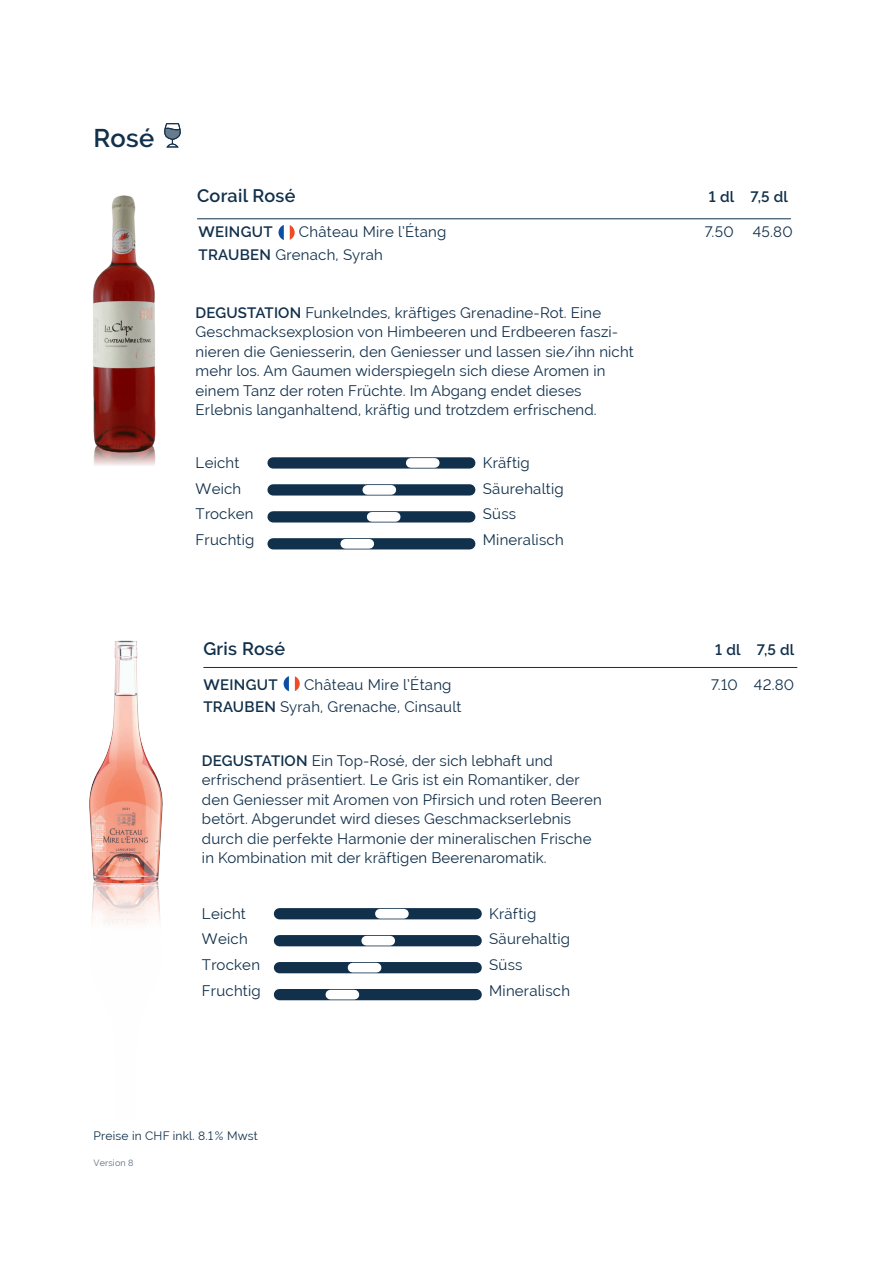
<style>
.page{position:relative;width:893px;height:1263px;background:#fff}
.page>*{position:absolute;margin:0;border:0;box-sizing:border-box;transform-origin:0 0}
.t1{font:600 25.5px "Raleway";color:#11304b}
.t2{font:600 18px "Raleway";letter-spacing:.015em;color:#11304b}
.t3{font:15px/19.5px "Raleway";letter-spacing:.01em;color:#11304b}
.t4{font:600 15px "Raleway";letter-spacing:.02em;color:#11304b}
.t5{font:12px "Raleway";letter-spacing:.015em;color:#11304b}
.t6{font:9px "Raleway";letter-spacing:.015em;color:#5d6980}
.s1{font-weight:600}
</style>
<div class="page">
<img style="left:92px;top:883px;width:68px;height:41px">
<img style="left:89px;top:696px;width:74px;height:187px">
<div style="left:279px;top:908px;width:197px;height:11px;background:#11304b"></div>
<div style="left:380px;top:909px;width:24px;height:9px;background:#fff"></div>
<div style="left:279px;top:935px;width:197px;height:11px;background:#11304b"></div>
<div style="left:279px;top:962px;width:197px;height:11px;background:#11304b"></div>
<div style="left:353px;top:963px;width:24px;height:9px;background:#fff"></div>
<div style="left:279px;top:989px;width:197px;height:11px;background:#11304b"></div>
<div style="left:366px;top:936px;width:24px;height:9px;background:#fff"></div>
<div style="left:330px;top:990px;width:24px;height:9px;background:#fff"></div>
<svg style="left:284px;top:676px;width:16px;height:16px"></svg>
<svg style="left:284px;top:676px;width:5px;height:15px"></svg>
<svg style="left:295px;top:676px;width:5px;height:15px"></svg>
<hr style="left:204px;top:667px;width:593px;height:1px;background:#11304b">
<svg style="left:164px;top:123px;width:17px;height:25px"></svg>
<div style="left:273px;top:457px;width:197px;height:12px;background:#11304b"></div>
<div style="left:411px;top:458px;width:24px;height:10px;background:#fff"></div>
<div style="left:273px;top:484px;width:197px;height:11px;background:#11304b"></div>
<div style="left:273px;top:511px;width:197px;height:11px;background:#11304b"></div>
<div style="left:372px;top:512px;width:24px;height:10px;background:#fff"></div>
<div style="left:273px;top:538px;width:197px;height:11px;background:#11304b"></div>
<div style="left:367px;top:485px;width:24px;height:10px;background:#fff"></div>
<div style="left:345px;top:539px;width:24px;height:10px;background:#fff"></div>
<img style="left:93px;top:454px;width:111px;height:242px">
<img style="left:93px;top:195px;width:160px;height:259px">
<svg style="left:279px;top:224px;width:16px;height:17px"></svg>
<svg style="left:279px;top:225px;width:5px;height:15px"></svg>
<svg style="left:290px;top:225px;width:5px;height:15px"></svg>
<hr style="left:197px;top:218px;width:594px;height:1px;background:#11304b">
<h1 class="t1" style="left:94px;top:124px;width:62px">Rosé</h1>
<p class="t2" style="left:197px;top:186px;width:100px">Corail Rosé</p>
<p class="t4" style="left:709px;top:188px;width:81px">1 dl 7,5 dl</p>
<p class="t4" style="left:199px;top:223px;width:76px">WEINGUT</p>
<p class="t3" style="left:299px;top:222px;width:149px">Château Mire l’Étang</p>
<p class="t3" style="left:705px;top:222px;width:30px">7.50</p>
<p class="t3" style="left:753px;top:222px;width:41px">45.80</p>
<p class="t3" style="left:199px;top:244px;width:186px"><span class="s1">TRAUBEN</span> Grenach, Syrah</p>
<p class="t3" style="left:196px;top:303px;width:440px"><span class="s1">DEGUSTATION</span> Funkelndes, kräftiges Grenadine-Rot. Eine Geschmacksexplosion von Himbeeren und Erdbeeren faszi&shy;nieren die Geniesserin, den Geniesser und lassen sie/ihn nicht mehr los. Am Gaumen widerspiegeln sich diese Aromen in einem Tanz der roten Früchte. Im Abgang endet dieses Erlebnis langanhaltend, kräftig und trotzdem erfrischend.</p>
<p class="t3" style="left:196px;top:453px;width:45px">Leicht</p>
<p class="t3" style="left:483px;top:453px;width:49px">Kräftig</p>
<p class="t3" style="left:196px;top:478px;width:47px">Weich</p>
<p class="t3" style="left:483px;top:478px;width:82px">Säurehaltig</p>
<p class="t3" style="left:196px;top:504px;width:60px">Trocken</p>
<p class="t3" style="left:483px;top:504px;width:35px">Süss</p>
<p class="t3" style="left:196px;top:530px;width:60px">Fruchtig</p>
<p class="t3" style="left:483px;top:530px;width:82px">Mineralisch</p>
<p class="t2" style="left:203px;top:638px;width:83px">Gris Rosé</p>
<p class="t4" style="left:715px;top:641px;width:81px">1 dl 7,5 dl</p>
<p class="t4" style="left:203px;top:676px;width:76px">WEINGUT</p>
<p class="t3" style="left:304px;top:675px;width:149px">Château Mire l’Étang</p>
<p class="t3" style="left:711px;top:675px;width:85px">7.10 42.80</p>
<p class="t3" style="left:203px;top:697px;width:260px"><span class="s1">TRAUBEN</span> Syrah, Grenache, Cinsault</p>
<p class="t3" style="left:202px;top:751px;width:401px"><span class="s1">DEGUSTATION</span> Ein Top-Rosé, der sich lebhaft und erfrischend präsentiert. Le Gris ist ein Romantiker, der den Geniesser mit Aromen von Pfirsich und roten Beeren betört. Abgerundet wird dieses Geschmackserlebnis durch die perfekte Harmonie der mineralischen Frische in Kombination mit der kräftigen Beerenaromatik.</p>
<p class="t3" style="left:202px;top:903px;width:45px">Leicht</p>
<p class="t3" style="left:489px;top:903px;width:49px">Kräftig</p>
<p class="t3" style="left:202px;top:929px;width:47px">Weich</p>
<p class="t3" style="left:489px;top:929px;width:82px">Säurehaltig</p>
<p class="t3" style="left:202px;top:955px;width:60px">Trocken</p>
<p class="t3" style="left:489px;top:955px;width:35px">Süss</p>
<p class="t3" style="left:202px;top:981px;width:60px">Fruchtig</p>
<p class="t3" style="left:489px;top:981px;width:82px">Mineralisch</p>
<p class="t5" style="left:94px;top:1128px;width:166px">Preise in CHF inkl. 8.1 % Mwst</p>
<p class="t6" style="left:94px;top:1158px;width:42px">Version 8</p>
</div>
